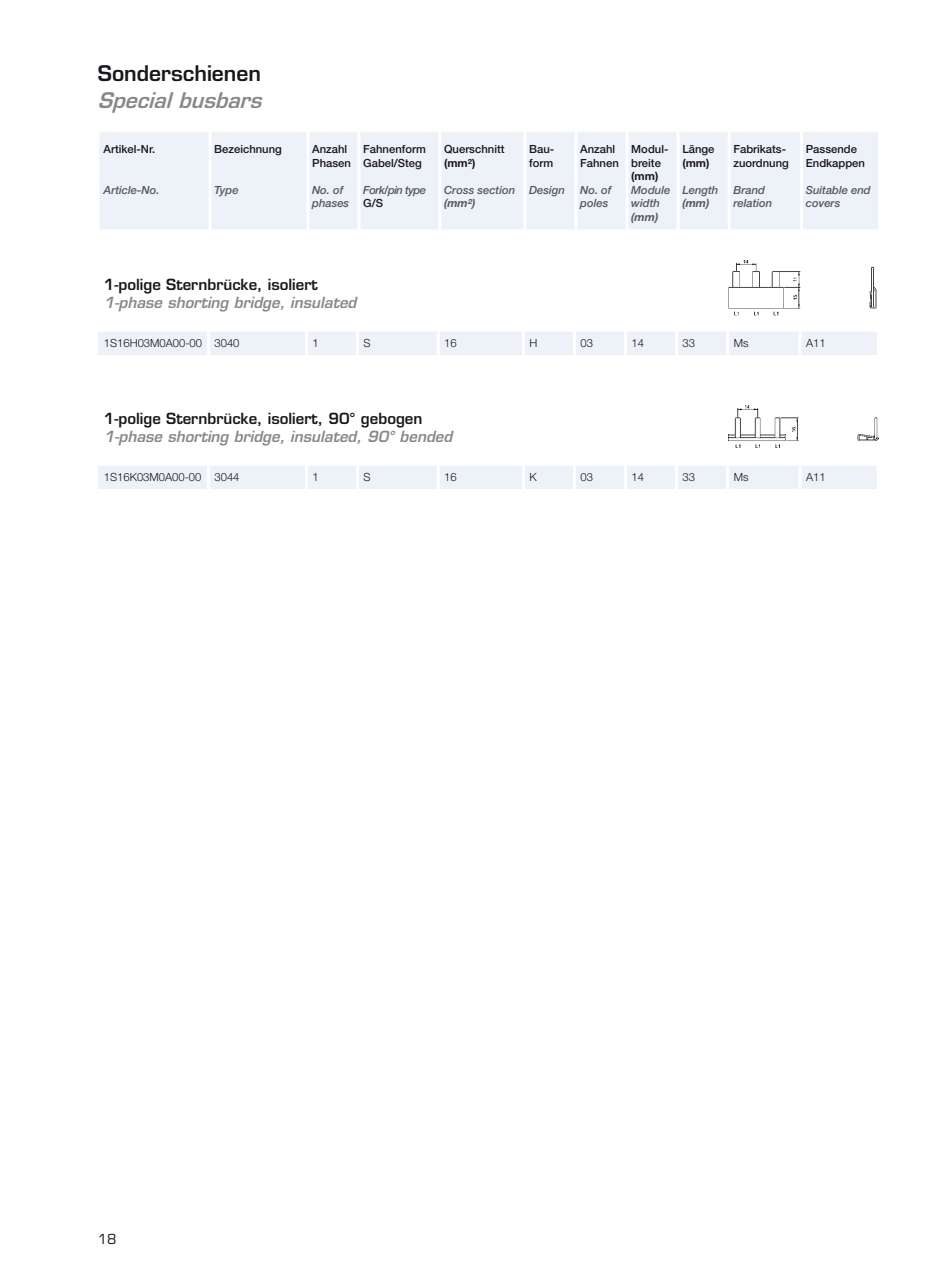
<style>
.page{position:relative;width:949px;height:1263px;background:#fff}
.page>*{position:absolute;margin:0;border:0;box-sizing:border-box;transform-origin:0 0}
.t1{font:600 21px "Eurostile";color:#1a171c}
.t2{font:italic 600 21px "Eurostile";color:#87888a}
.t3{font:italic 600 15px "Eurostile";color:#87888a}
.t4{font:600 15px "Eurostile";color:#1a171c}
.t5{font:13.5px "Eurostile";color:#1a171c}
.t6{font:500 11.25px/13.5px "Helvetica Neue";color:#1a171c}
.t7{font:italic 500 11.25px/13.5px "Helvetica Neue";color:#58585a}
.t8{font:300 11.25px "Helvetica Neue";color:#1a171c}
.t9{font:700 11.25px "Helvetica Neue";color:#1a171c}
.t10{font:italic 700 11.25px "Helvetica Neue";color:#58585a}
.t11{font:italic 500 11.25px "Helvetica Neue";letter-spacing:-.045em;color:#58585a}
</style>
<div class="page">
<svg style="left:98px;top:332px;width:778px;height:157px"></svg>
<hr style="left:207px;top:332px;width:3px;height:23px;background:#fff">
<hr style="left:305px;top:332px;width:3px;height:23px;background:#fff">
<hr style="left:356px;top:332px;width:3px;height:23px;background:#fff">
<hr style="left:436px;top:332px;width:3px;height:23px;background:#fff">
<hr style="left:521px;top:332px;width:3px;height:23px;background:#fff">
<hr style="left:573px;top:332px;width:3px;height:23px;background:#fff">
<hr style="left:624px;top:332px;width:3px;height:23px;background:#fff">
<hr style="left:675px;top:332px;width:3px;height:23px;background:#fff">
<hr style="left:726px;top:332px;width:3px;height:23px;background:#fff">
<hr style="left:798px;top:332px;width:3px;height:23px;background:#fff">
<hr style="left:207px;top:355px;width:3px;height:51px;background:#fff">
<hr style="left:305px;top:355px;width:3px;height:51px;background:#fff">
<hr style="left:356px;top:355px;width:3px;height:51px;background:#fff">
<hr style="left:436px;top:355px;width:3px;height:51px;background:#fff">
<hr style="left:521px;top:355px;width:3px;height:51px;background:#fff">
<hr style="left:573px;top:355px;width:3px;height:51px;background:#fff">
<hr style="left:624px;top:355px;width:3px;height:51px;background:#fff">
<hr style="left:675px;top:355px;width:3px;height:51px;background:#fff">
<hr style="left:726px;top:355px;width:3px;height:51px;background:#fff">
<hr style="left:798px;top:355px;width:3px;height:51px;background:#fff">
<hr style="left:207px;top:466px;width:3px;height:23px;background:#fff">
<hr style="left:305px;top:466px;width:3px;height:23px;background:#fff">
<hr style="left:356px;top:466px;width:3px;height:23px;background:#fff">
<hr style="left:436px;top:466px;width:3px;height:23px;background:#fff">
<hr style="left:521px;top:466px;width:3px;height:23px;background:#fff">
<hr style="left:573px;top:466px;width:3px;height:23px;background:#fff">
<hr style="left:624px;top:466px;width:3px;height:23px;background:#fff">
<hr style="left:675px;top:466px;width:3px;height:23px;background:#fff">
<hr style="left:726px;top:466px;width:3px;height:23px;background:#fff">
<hr style="left:798px;top:466px;width:3px;height:23px;background:#fff">
<div style="left:99px;top:132px;width:778px;height:97px;background:#edf1f8"></div>
<hr style="left:208px;top:132px;width:3px;height:97px;background:#fff">
<hr style="left:306px;top:132px;width:3px;height:97px;background:#fff">
<hr style="left:357px;top:132px;width:3px;height:97px;background:#fff">
<hr style="left:438px;top:132px;width:3px;height:97px;background:#fff">
<hr style="left:523px;top:132px;width:3px;height:97px;background:#fff">
<hr style="left:574px;top:132px;width:3px;height:97px;background:#fff">
<hr style="left:625px;top:132px;width:3px;height:97px;background:#fff">
<hr style="left:676px;top:132px;width:3px;height:97px;background:#fff">
<hr style="left:727px;top:132px;width:3px;height:97px;background:#fff">
<hr style="left:799px;top:132px;width:3px;height:97px;background:#fff">
<img style="left:728px;top:260px;width:149px;height:56px">
<img style="left:728px;top:405px;width:150px;height:42px">
<h1 class="t1" style="left:98px;top:60px;width:165px">Sonderschienen</h1>
<h1 class="t2" style="left:98px;top:87px;width:172px">Specialbusbars</h1>
<p class="t6" style="left:104px;top:142px;width:53px">Artikel-Nr.</p>
<p class="t7" style="left:104px;top:183px;width:57px">Article-No.</p>
<p class="t6" style="left:214px;top:142px;width:69px">Bezeichnung</p>
<p class="t7" style="left:214px;top:183px;width:26px">Type</p>
<p class="t6" style="left:312px;top:142px;width:40px">Anzahl<br>Phasen</p>
<p class="t7" style="left:312px;top:183px;width:39px">No. of phases</p>
<p class="t6" style="left:363px;top:142px;width:64px">Fahnenform<br>Gabel/Steg</p>
<p class="t11" style="left:363px;top:183px;width:64px">Fork/pin type</p>
<p class="t6" style="left:363px;top:196px;width:21px">G/S</p>
<p class="t6" style="left:444px;top:142px;width:62px">Querschnitt</p>
<p class="t9" style="left:444px;top:156px;width:33px">(mm²)</p>
<p class="t7" style="left:444px;top:183px;width:73px">Cross section</p>
<p class="t10" style="left:444px;top:196px;width:33px">(mm²)</p>
<p class="t6" style="left:529px;top:142px;width:27px">Bau&shy;form</p>
<p class="t7" style="left:529px;top:183px;width:37px">Design</p>
<p class="t6" style="left:580px;top:142px;width:40px">Anzahl<br>Fahnen</p>
<p class="t7" style="left:580px;top:183px;width:33px">No. of poles</p>
<p class="t6" style="left:631px;top:142px;width:39px">Modul&shy;breite</p>
<p class="t9" style="left:631px;top:169px;width:29px">(mm)</p>
<p class="t7" style="left:631px;top:183px;width:40px">Module width</p>
<p class="t10" style="left:631px;top:210px;width:29px">(mm)</p>
<p class="t6" style="left:682px;top:142px;width:34px">Länge</p>
<p class="t9" style="left:682px;top:156px;width:29px">(mm)</p>
<p class="t7" style="left:682px;top:183px;width:38px">Length</p>
<p class="t10" style="left:682px;top:196px;width:29px">(mm)</p>
<p class="t6" style="left:733px;top:142px;width:57px">Fabrikats&shy;zuordnung</p>
<p class="t7" style="left:733px;top:183px;width:40px">Brand relation</p>
<p class="t6" style="left:805px;top:142px;width:61px">Passende<br>Endkappen</p>
<p class="t7" style="left:805px;top:183px;width:67px">Suitable end covers</p>
<h2 class="t4" style="left:104px;top:275px;width:215px">1-polige Sternbrücke, isoliert</h2>
<h2 class="t3" style="left:104px;top:293px;width:254px">1-phase shorting bridge, insulated</h2>
<p class="t8" style="left:104px;top:336px;width:137px">1S16H03M0A00-00 3040</p>
<p class="t8" style="left:312px;top:336px;width:8px">1</p>
<p class="t8" style="left:363px;top:336px;width:9px">S</p>
<p class="t8" style="left:444px;top:336px;width:14px">16</p>
<p class="t8" style="left:529px;top:336px;width:9px">H</p>
<p class="t8" style="left:580px;top:336px;width:14px">03</p>
<p class="t8" style="left:631px;top:336px;width:14px">14</p>
<p class="t8" style="left:682px;top:336px;width:14px">33</p>
<p class="t8" style="left:733px;top:336px;width:16px">Ms</p>
<p class="t8" style="left:805px;top:336px;width:21px">A11</p>
<h2 class="t4" style="left:104px;top:409px;width:320px">1-polige Sternbrücke, isoliert, 90° gebogen</h2>
<h2 class="t3" style="left:104px;top:427px;width:350px">1-phase shorting bridge, insulated, 90° bended</h2>
<p class="t8" style="left:104px;top:470px;width:137px">1S16K03M0A00-00 3044</p>
<p class="t8" style="left:312px;top:470px;width:8px">1</p>
<p class="t8" style="left:363px;top:470px;width:9px">S</p>
<p class="t8" style="left:444px;top:470px;width:14px">16</p>
<p class="t8" style="left:529px;top:470px;width:9px">K</p>
<p class="t8" style="left:580px;top:470px;width:14px">03</p>
<p class="t8" style="left:631px;top:470px;width:14px">14</p>
<p class="t8" style="left:682px;top:470px;width:14px">33</p>
<p class="t8" style="left:733px;top:470px;width:16px">Ms</p>
<p class="t8" style="left:805px;top:470px;width:21px">A11</p>
<p class="t5" style="left:98px;top:1231px;width:20px">18</p>
</div>
